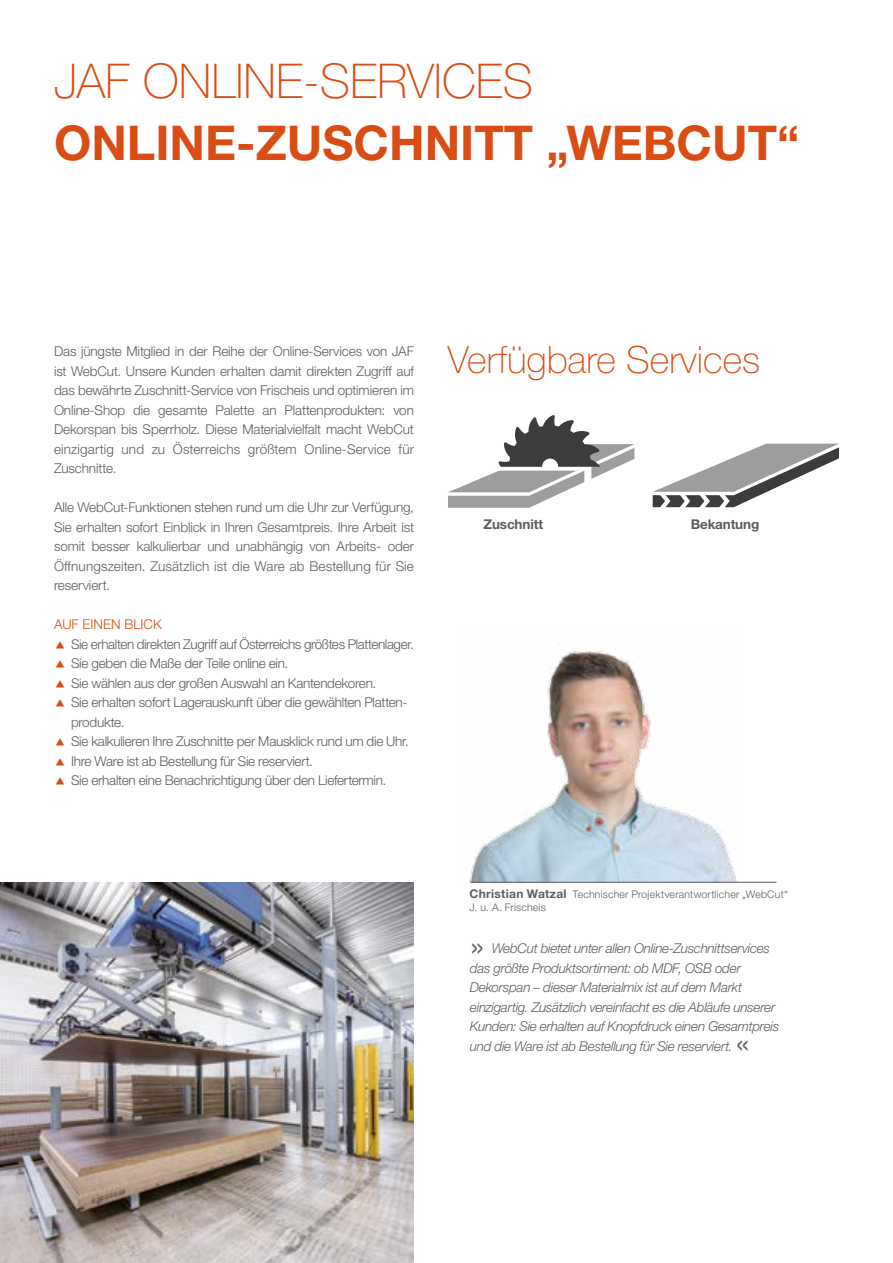
<style>
.page{position:relative;width:893px;height:1263px;background:#fff}
.page>*{position:absolute;margin:0;border:0;box-sizing:border-box;transform-origin:0 0}
.t1{font:700 48px "Helvetica Neue LTW1 G";color:#d94d15}
.t2{font:100 48px "Helvetica Neue LTW1 G";color:#d94d15}
.t3{font:100 37.5px "Helvetica Neue LTW1 G";color:#d94d15}
.t4{font:300 34.5px "Helvetica Neue LTW1 G";color:#5f5e5e}
.t5{font:300 13.5px/19.5px "Helvetica Neue LTW1 G";letter-spacing:-.02em;color:#5f5e5e;text-align:justify}
.t6{font:italic 300 13.5px/19.5px "Helvetica Neue LTW1 G";letter-spacing:-.02em;color:#5f5e5e}
.t7{font:700 13.5px "Helvetica Neue LTW1 G";letter-spacing:-.01em;color:#5f5e5e}
.t8{font:300 13.5px "Helvetica Neue LTW1 G";color:#d94d15}
.t9{font:300 10.5px/13.5px "Helvetica Neue LTW1 G";letter-spacing:.02em;color:#5f5e5e}
.s1{font-weight:700;font-size:12px}
</style>
<div class="page">
<img style="left:469px;top:650px;width:273px;height:232px">
<hr style="left:471px;top:882px;width:305px;height:1px;background:#5f5e5e">
<img style="left:0;top:882px;width:414px;height:381px">
<svg style="left:448px;top:415px;width:186px;height:93px"></svg>
<svg style="left:652px;top:444px;width:187px;height:64px"></svg>
<h1 class="t2" style="left:54px;top:52px;width:480px">JAF ONLINE-SERVICES</h1>
<h1 class="t1" style="left:54px;top:113px;width:747px">ONLINE-ZUSCHNITT „WEBCUT“</h1>
<p class="t5" style="left:54px;top:342px;width:361px">Das jüngste Mitglied in der Reihe der Online-Services von JAF ist WebCut. Unsere Kunden erhalten damit direkten Zugriff auf das bewährte Zuschnitt-Service von Frischeis und optimieren im Online-Shop die gesamte Palette an Plattenprodukten: von Dekorspan bis Sperrholz. Diese Materialvielfalt macht WebCut einzigartig und zu Österreichs größtem Online-Service für Zuschnitte.</p>
<p class="t5" style="left:54px;top:498px;width:361px">Alle WebCut-Funktionen stehen rund um die Uhr zur Verfügung, Sie erhalten sofort Einblick in Ihren Gesamtpreis. Ihre Arbeit ist somit besser kalkulierbar und unabhängig von Arbeits- oder Öffnungszeiten. Zusätzlich ist die Ware ab Bestellung für Sie reserviert.</p>
<p class="t8" style="left:54px;top:616px;width:109px">AUF EINEN BLICK</p>
<p class="t5" style="left:71px;top:634px;width:344px;text-align:left">Sie erhalten direkten Zugriff auf Österreichs größtes Plattenlager.<br>Sie geben die Maße der Teile online ein.<br>Sie wählen aus der großen Auswahl an Kantendekoren.<br>Sie erhalten sofort Lagerauskunft über die gewählten Platten&shy;produkte.<br>Sie kalkulieren Ihre Zuschnitte per Mausklick rund um die Uhr.<br>Ihre Ware ist ab Bestellung für Sie reserviert.<br>Sie erhalten eine Benachrichtigung über den Liefertermin.</p>
<h2 class="t3" style="left:448px;top:338px;width:314px">Verfügbare Services</h2>
<p class="t7" style="left:484px;top:516px;width:61px">Zuschnitt</p>
<p class="t7" style="left:691px;top:516px;width:70px">Bekantung</p>
<p class="t9" style="left:470px;top:887px;width:320px"><span class="s1">Christian Watzal</span> Technischer Projektverantwortlicher „WebCut“<br>J. u. A. Frischeis</p>
<h3 class="t4" style="left:470px;top:924px;width:16px">»</h3>
<p class="t6" style="left:470px;top:939px;width:311px;text-indent:22px">WebCut bietet unter allen Online-Zuschnittservices das größte Produktsortiment: ob MDF, OSB oder Dekorspan – dieser Materialmix ist auf dem Markt einzigartig. Zusätzlich vereinfacht es die Abläufe unserer Kunden: Sie erhalten auf Knopfdruck einen Gesamtpreis und die Ware ist ab Bestellung für Sie reserviert.</p>
<h3 class="t4" style="left:736px;top:1022px;width:16px">«</h3>
</div>
